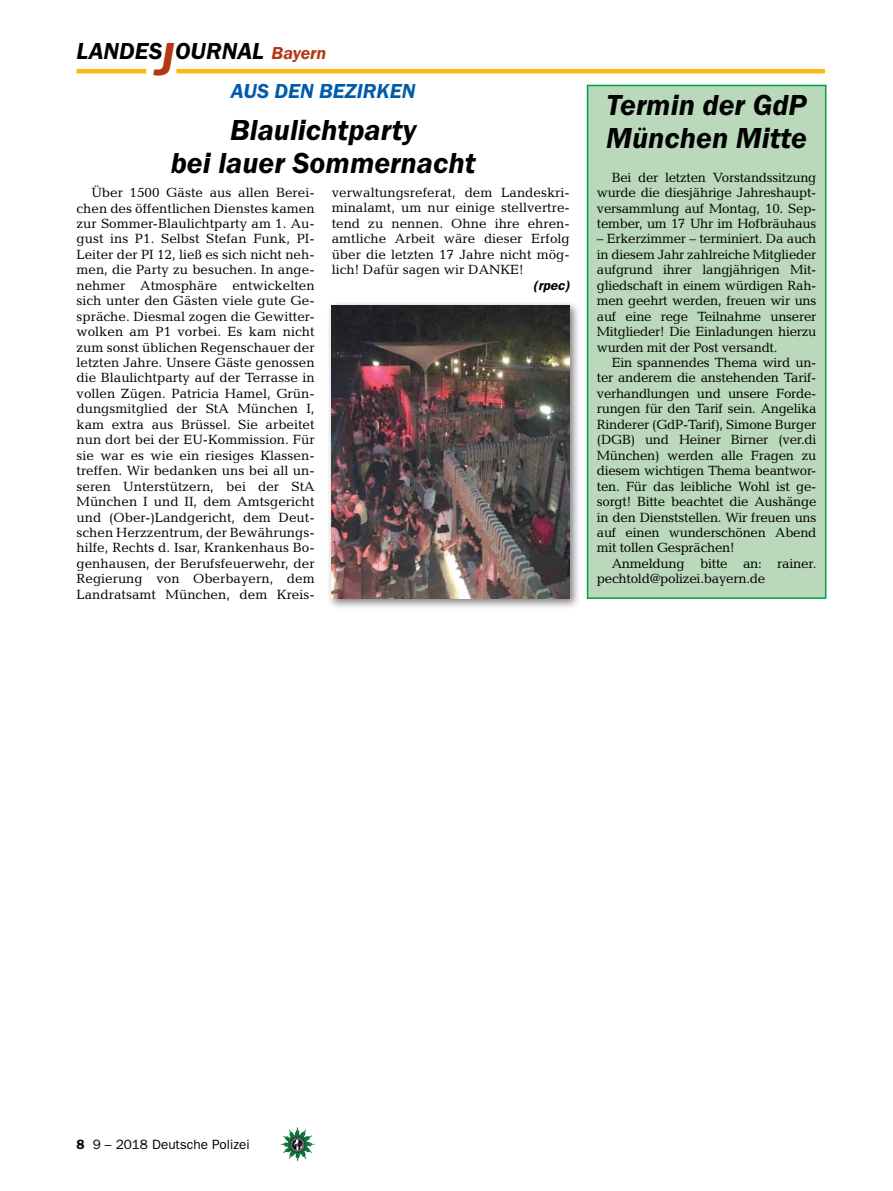
<style>
.page{position:relative;width:893px;height:1191px;background:#fff}
.page>*{position:absolute;margin:0;border:0;box-sizing:border-box;transform-origin:0 0}
.t1{font:italic 600 30px/33px "Franklin Gothic Itc T";color:#000}
.t2{font:italic 600 24px "Franklin Gothic Itc T";color:#000}
.t3{font:italic 600 21px "Franklin Gothic Itc T";color:#005baa}
.t4{font:13.5px/15.5px "Candida";letter-spacing:-.02em;color:#000;text-align:justify}
.t5{font:13.5px "Franklin Gothic";color:#000}
.t6{font:italic 600 13.5px "Franklin Gothic";color:#000}
.s1{font-size:48px;color:#b33916}
.s2{font-size:18px;color:#b33916}
.s3{font-weight:600}
</style>
<div class="page">
<hr style="left:77px;top:69px;width:69px;height:4px;background:#fdb913">
<hr style="left:176px;top:69px;width:649px;height:4px;background:#fdb913">
<img style="left:281px;top:1128px;width:16px;height:24px">
<div style="left:588px;top:85px;width:238px;height:513px;background:#b9d9ba"></div>
<div style="left:587px;top:85px;width:239px;height:514px;border:2px solid #009f47"></div>
<div style="left:327px;top:300px;width:254px;height:310px;background:#000;opacity:.5"></div>
<img style="left:332px;top:305px;width:238px;height:294px">
<h2 class="t2" style="left:77px;top:37px;width:251px">LANDES<span class="s1">J</span>OURNAL <span class="s2">Bayern</span></h2>
<h3 class="t3" style="left:231px;top:79px;width:14px">aus</h3>
<h3 class="t3" style="left:274px;top:79px;width:14px">den</h3>
<h3 class="t3" style="left:319px;top:79px;width:85px">bezir ken</h3>
<h1 class="t1" style="left:171px;top:113px;width:307px;text-align:center">Blaulichtparty<br>bei lauer Sommernacht</h1>
<p class="t4" style="left:77px;top:185px;width:240px;text-indent:15px">Über 1500 Gäste aus allen Berei&shy;chen des öffentlichen Dienstes kamen zur Sommer-Blaulichtparty am 1. Au&shy;gust ins P1. Selbst Stefan Funk, PI-Leiter der PI 12, ließ es sich nicht neh&shy;men, die Party zu besuchen. In ange&shy;nehmer Atmosphäre entwickelten sich unter den Gästen viele gute Ge&shy;spräche. Diesmal zogen die Gewitter&shy;wolken am P1 vorbei. Es kam nicht zum sonst üblichen Regenschauer der letzten Jahre. Unsere Gäste genossen die Blaulichtparty auf der Terrasse in vollen Zügen. Patricia Hamel, Grün&shy;dungsmitglied der StA München I, kam extra aus Brüssel. Sie arbeitet nun dort bei der EU-Kommission. Für sie war es wie ein riesiges Klassen&shy;treffen. Wir bedanken uns bei all un&shy;seren Unterstützern, bei der StA München I und II, dem Amtsgericht und (Ober-)Landgericht, dem Deut&shy;schen Herzzentrum, der Bewährungs&shy;hilfe, Rechts d. Isar, Krankenhaus Bo&shy;genhausen, der Berufsfeuerwehr, der Regierung von Oberbayern, dem Landratsamt München, dem Kreis-</p>
<p class="t4" style="left:332px;top:185px;width:240px">verwaltungsreferat, dem Landeskri&shy;minalamt, um nur einige stellvertre&shy;tend zu nennen. Ohne ihre ehren&shy;amtliche Arbeit wäre dieser Erfolg über die letzten 17 Jahre nicht mög&shy;lich! Dafür sagen wir DANKE!</p>
<p class="t6" style="left:533px;top:277px;width:38px">(rpec)</p>
<h1 class="t1" style="left:606px;top:88px;width:202px">Termin der GdP<br>München Mitte</h1>
<p class="t4" style="left:597px;top:169px;width:221px;text-indent:15px">Bei der letzten Vorstandssitzung wurde die diesjährige Jahreshaupt&shy;versammlung auf Montag, 10. Sep&shy;tember, um 17 Uhr im Hofbräuhaus</p>
<p class="t4" style="left:597px;top:231px;width:221px">– Erkerzimmer – terminiert. Da auch in diesem Jahr zahlreiche Mitglieder aufgrund ihrer langjährigen Mit&shy;gliedschaft in einem würdigen Rah&shy;men geehrt werden, freuen wir uns auf eine rege Teilnahme unserer Mitglieder! Die Einladungen hierzu wurden mit der Post versandt.</p>
<p class="t4" style="left:597px;top:355px;width:221px;text-indent:15px">Ein spannendes Thema wird un&shy;ter anderem die anstehenden Tarif&shy;verhandlungen und unsere Forde&shy;rungen für den Tarif sein. Angelika Rinderer (GdP-Tarif), Simone Burger (DGB) und Heiner Birner (ver.di München) werden alle Fragen zu diesem wichtigen Thema beantwor&shy;ten. Für das leibliche Wohl ist ge&shy;sorgt! Bitte beachtet die Aushänge in den Dienststellen. Wir freuen uns auf einen wunderschönen Abend mit tollen Gesprächen!</p>
<p class="t4" style="left:597px;top:556px;width:221px;text-indent:15px">Anmeldung bitte an: rainer. pechtold@polizei.bayern.de</p>
<p class="t5" style="left:77px;top:1136px;width:175px"><span class="s3">8</span> 9 – 2018 Deutsche Polizei</p>
</div>
